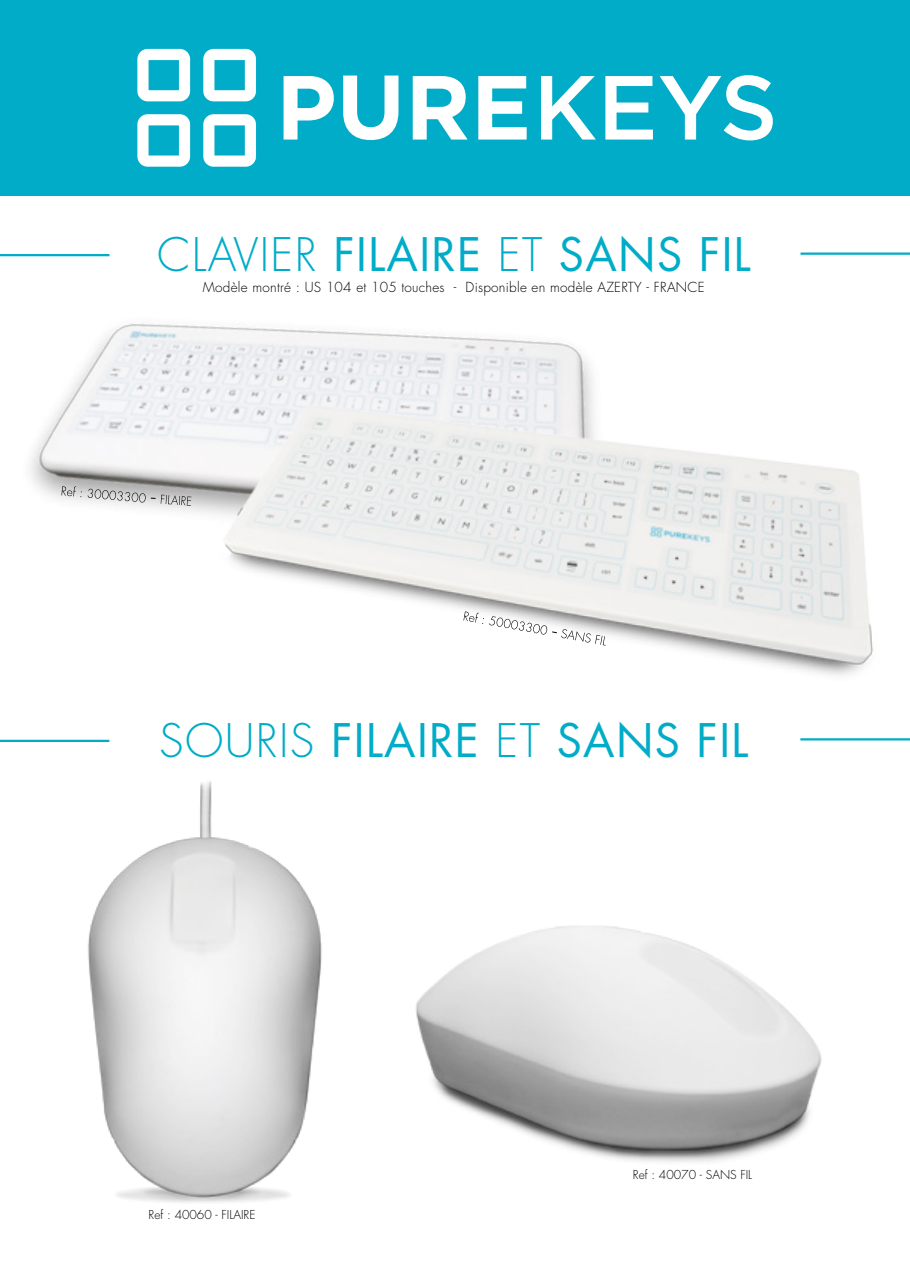
<style>
.page{position:relative;width:910px;height:1280px;background:#fff}
.page>*{position:absolute;margin:0;border:0;box-sizing:border-box;transform-origin:0 0}
.t1{font:45px "Futura";letter-spacing:.03em;color:#00acc7}
.t2{font:300 13.5px "Futura";letter-spacing:.02em;color:#000}
.t3{font:300 12px "Futura";color:#000}
.s1{font-weight:300}
</style>
<div class="page">
<img style="left:30px;top:323px;width:563px;height:191px">
<img style="left:212px;top:390px;width:661px;height:285px">
<hr style="left:0;top:254px;width:109px;height:2px;background:#00acc7">
<hr style="left:800px;top:252px;width:110px;height:3px;background:#00acc7">
<div style="left:0;top:0;width:910px;height:196px;background:#00acc7"></div>
<svg style="left:137px;top:49px;width:53px;height:52px"></svg>
<svg style="left:137px;top:114px;width:53px;height:53px"></svg>
<svg style="left:203px;top:49px;width:53px;height:52px"></svg>
<svg style="left:203px;top:114px;width:53px;height:53px"></svg>
<svg style="left:284px;top:76px;width:50px;height:64px"></svg>
<svg style="left:343px;top:76px;width:55px;height:64px"></svg>
<svg style="left:413px;top:76px;width:55px;height:64px"></svg>
<svg style="left:478px;top:76px;width:49px;height:64px"></svg>
<svg style="left:605px;top:76px;width:48px;height:64px"></svg>
<svg style="left:660px;top:75px;width:113px;height:65px"></svg>
<svg style="left:541px;top:76px;width:55px;height:64px"></svg>
<hr style="left:0;top:740px;width:109px;height:2px;background:#00acc7">
<hr style="left:800px;top:738px;width:110px;height:2px;background:#00acc7">
<img style="left:88px;top:781px;width:234px;height:422px">
<img style="left:416px;top:926px;width:406px;height:236px">
<svg style="left:463px;top:611px;width:143px;height:35px"></svg>
<svg style="left:61px;top:486px;width:130px;height:20px"></svg>
<h1 class="t1" style="left:157px;top:226px;width:595px"><span class="s1">CLAVIER</span> FILAIRE <span class="s1">ET</span> SANS FIL</h1>
<p class="t2" style="left:203px;top:279px;width:503px">Modèle montré : US 104 et 105 touches - Disponible en modèle AZERTY - FRANCE</p>
<h1 class="t1" style="left:159px;top:711px;width:591px"><span class="s1">SOURIS</span> FILAIRE <span class="s1">ET</span> SANS FIL</h1>
<p class="t3" style="left:149px;top:1207px;width:108px">Ref : 40060 - FILAIRE</p>
<p class="t3" style="left:633px;top:1168px;width:121px">Ref : 40070 - SANS FIL</p>
</div>
